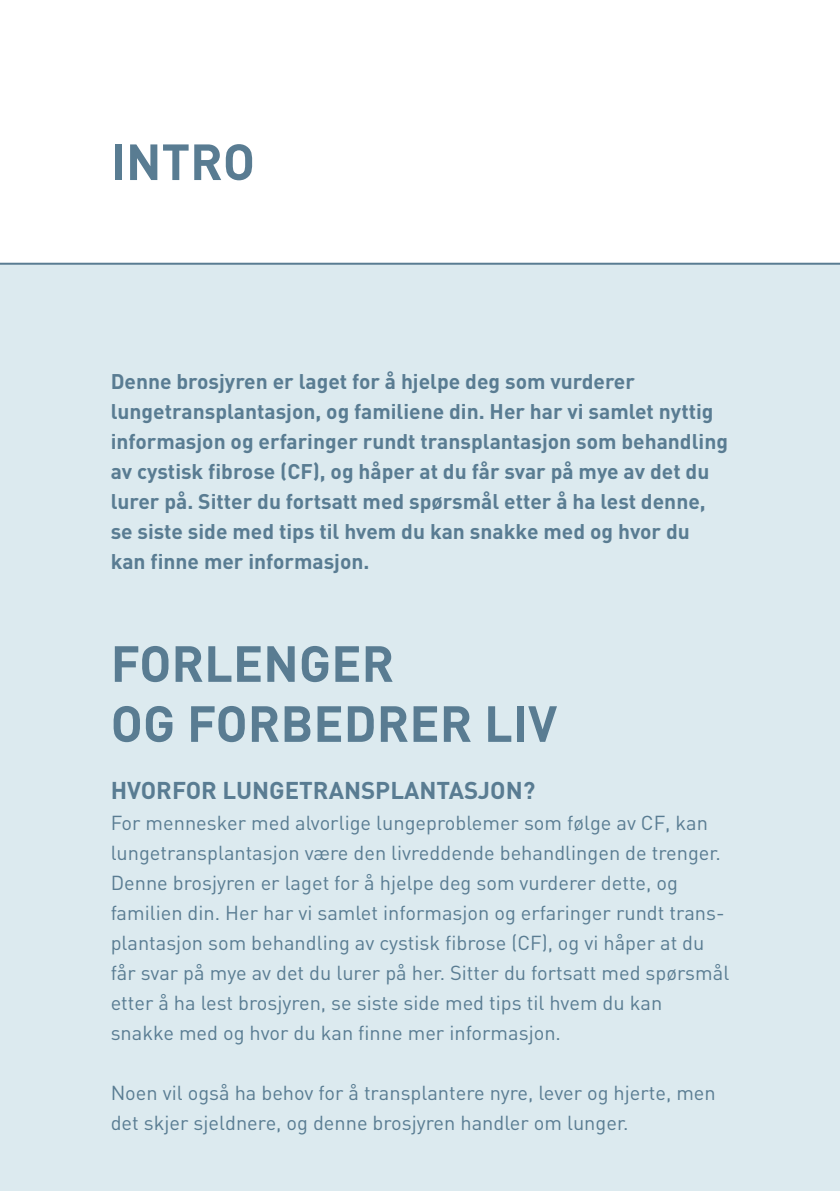
<style>
.page{position:relative;width:840px;height:1191px;background:#fff}
.page>*{position:absolute;margin:0;border:0;box-sizing:border-box;transform-origin:0 0}
.t1{font:700 50px/60px "DIN";color:#597c92}
.t2{font:700 24px "DIN";color:#597c92}
.t3{font:700 21px/30px "DIN";color:#597c92}
.t4{font:20px/30px "DIN";color:#597c92}
</style>
<div class="page">
<div style="left:0;top:264px;width:839px;height:927px;background:#dceaef"></div>
<hr style="left:0;top:263px;width:839px;height:2px;background:#597c92">
<h1 class="t1" style="left:111px;top:130px;width:146px">INTRO</h1>
<p class="t3" style="left:111px;top:365px;width:618px">Denne brosjyren er laget for å hjelpe deg som vurderer lungetransplantasjon, og familiene din. Her har vi samlet nyttig informasjon og erfaringer rundt transplantasjon som behandling av cystisk fibrose (CF), og håper at du får svar på mye av det du lurer på. Sitter du fortsatt med spørsmål etter å ha lest denne, se siste side med tips til hvem du kan snakke med og hvor du kan finne mer informasjon.</p>
<h1 class="t1" style="left:111px;top:631px;width:447px">FORLENGER<br>OG FORBEDRER LIV</h1>
<p class="t2" style="left:111px;top:775px;width:426px">HVORFOR LUNGETRANSPLANTASJON?</p>
<p class="t4" style="left:111px;top:807px;width:619px">For mennesker med alvorlige lungeproblemer som følge av CF, kan lungetransplantasjon være den livreddende behandlingen de trenger.<br>Denne brosjyren er laget for å hjelpe deg som vurderer dette, og familien din. Her har vi samlet informasjon og erfaringer rundt trans&shy;plantasjon som behandling av cystisk fibrose (CF), og vi håper at du får svar på mye av det du lurer på her. Sitter du fortsatt med spørsmål etter å ha lest brosjyren, se siste side med tips til hvem du kan snakke med og hvor du kan finne mer informasjon.</p>
<p class="t4" style="left:111px;top:1077px;width:606px">Noen vil også ha behov for å transplantere nyre, lever og hjerte, men det skjer sjeldnere, og denne brosjyren handler om lunger.</p>
</div>
